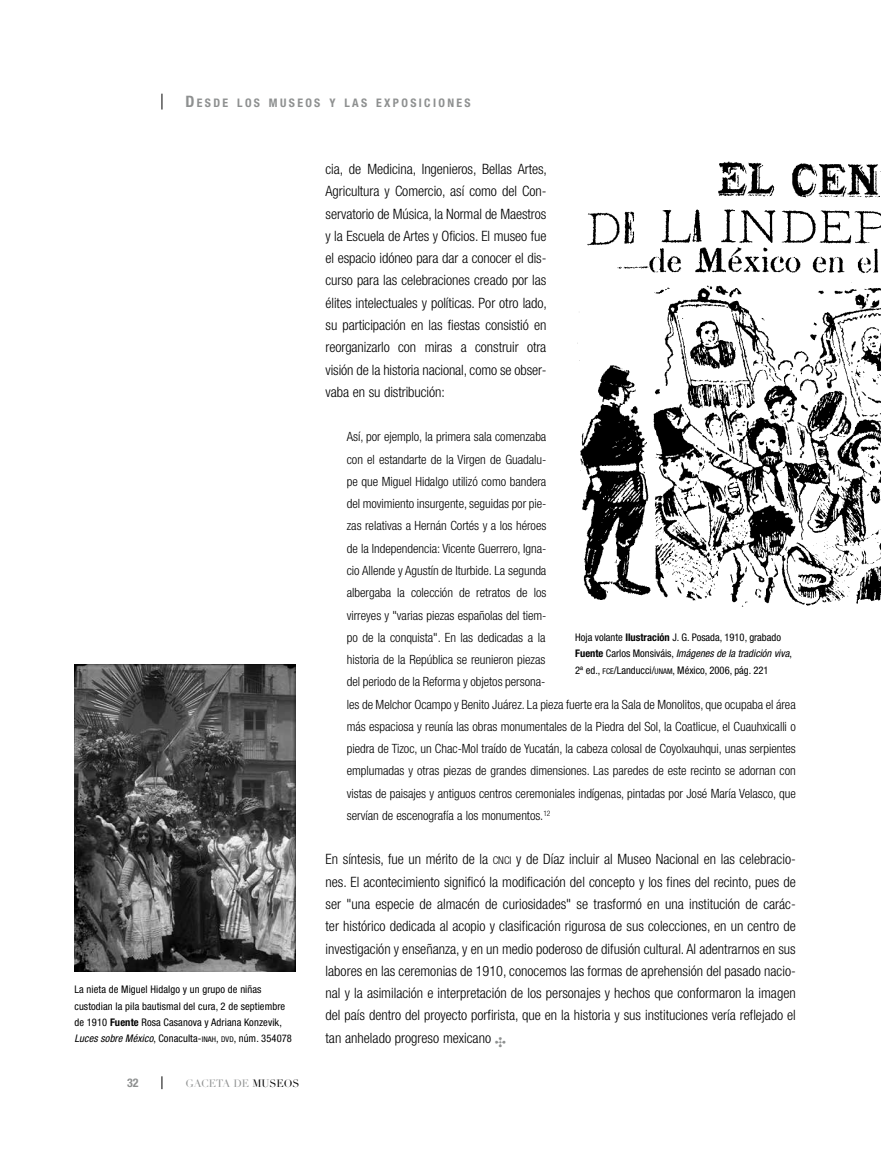
<style>
.page{position:relative;width:881px;height:1149px;background:#fff}
.page>*{position:absolute;margin:0;border:0;box-sizing:border-box;transform-origin:0 0}
.t1{font:300 condensed 14.25px/22.2px "Helvetica Neue";color:#000;text-align:justify}
.t2{font:300 condensed 12.75px/22.2px "Helvetica Neue";letter-spacing:-.005em;color:#000}
.t3{font:700 condensed 12px "Helvetica Neue";color:#8e9090}
.t4{font:700 condensed 11.85px "Helvetica Neue";letter-spacing:.2em;color:#8e9090}
.t5{font:condensed 10.5px/16.2px "Helvetica Neue";letter-spacing:.01em;color:#000}
.t6{font:10.5px "Didot LH";letter-spacing:-.005em;color:#8e9090}
.s1{font-size:15.75px}
.s2{font-weight:700}
.s3{font-style:italic}
.s4{font-size:7.8px}
.s5{color:#000}
.s6{font-size:10.65px}
.s7{color:#8e9090}
</style>
<div class="page">
<svg style="left:161px;top:1076px;width:1px;height:12px"></svg>
<svg style="left:161px;top:94px;width:1px;height:15px"></svg>
<img style="left:577px;top:161px;width:303px;height:446px">
<img style="left:74px;top:664px;width:221px;height:307px">
<p class="t4" style="left:185px;top:96px;width:286px"><span class="s1">D</span>ESDE LOS MUSEOS Y LAS EXPOSICIONES</p>
<p class="t5" style="left:74px;top:981px;width:219px">La nieta de Miguel Hidalgo y un grupo de niñas custodian la pila bautismal del cura, 2 de septiembre de 1910 <span class="s2">Fuente</span> Rosa Casanova y Adriana Konzevik, <span class="s3">Luces sobre México</span>, Conaculta-<span class="s4">INAH</span>, <span class="s4">DVD</span>, núm. 354078</p>
<p class="t3" style="left:127px;top:1075px;width:13px">32</p>
<p class="t6" style="left:185px;top:1076px;width:115px">GACETA DE <span class="s5">MUSEOS</span></p>
<p class="t1" style="left:325px;top:158px;width:223px">cia, de Medicina, Ingenieros, Bellas Artes, Agricultura y Comercio, así como del Con&shy;servatorio de Música, la Normal de Maestros y la Escuela de Artes y Oficios. El museo fue el espacio idóneo para dar a conocer el dis&shy;curso para las celebraciones creado por las élites intelectuales y políticas. Por otro lado, su participación en las fiestas consistió en reorganizarlo con miras a construir otra visión de la historia nacional, como se obser&shy;vaba en su distribución:</p>
<p class="t2" style="left:346px;top:425px;width:450px">Así, por ejemplo, la primera sala comenzaba<br>con el estandarte de la Virgen de Guadalu-<br>pe que Miguel Hidalgo utilizó como bandera<br>del movimiento insurgente, seguidas por pie-<br>zas relativas a Hernán Cortés y a los héroes<br>de la Independencia: Vicente Guerrero, Igna-<br>cio Allende y Agustín de Iturbide. La segunda<br>albergaba la colección de retratos de los<br>virreyes y "varias piezas españolas del tiem-<br>po de la conquista". En las dedicadas a la<br>historia de la República se reunieron piezas<br>del periodo de la Reforma y objetos persona-<br>les de Melchor Ocampo y Benito Juárez. La pieza fuerte era la Sala de Monolitos, que ocupaba el área más espaciosa y reunía las obras monumentales de la Piedra del Sol, la Coatlicue, el Cuauhxicalli o piedra de Tizoc, un Chac-Mol traído de Yucatán, la cabeza colosal de Coyolxauhqui, unas serpientes emplumadas y otras piezas de grandes dimensiones. Las paredes de este recinto se adornan con vistas de paisajes y antiguos centros ceremoniales indígenas, pintadas por José María Velasco, que servían de escenografía a los monumentos.<sup>12</sup></p>
<p class="t1" style="left:325px;top:847px;width:471px">En síntesis, fue un mérito de la <span class="s6">CNCI</span> y de Díaz incluir al Museo Nacional en las celebracio&shy;nes. El acontecimiento significó la modificación del concepto y los fines del recinto, pues de ser "una especie de almacén de curiosidades" se trasformó en una institución de carác&shy;ter histórico dedicada al acopio y clasificación rigurosa de sus colecciones, en un centro de investigación y enseñanza, y en un medio poderoso de difusión cultural. Al adentrarnos en sus labores en las ceremonias de 1910, conocemos las formas de aprehensión del pasado nacio&shy;nal y la asimilación e interpretación de los personajes y hechos que conformaron la imagen del país dentro del proyecto porfirista, que en la historia y sus instituciones vería reflejado el tan anhelado progreso mexicano <span class="s7">✣</span></p>
<p class="t5" style="left:575px;top:629px;width:218px">Hoja volante <span class="s2">Ilustración</span> J. G. Posada, 1910, grabado<br><span class="s2">Fuente</span> Carlos Monsiváis, <span class="s3">Imágenes de la tradición viva</span>,<br>2ª ed., <span class="s4">FCE</span>/Landucci/<span class="s4">UNAM</span>, México, 2006, pág. 221</p>
</div>
